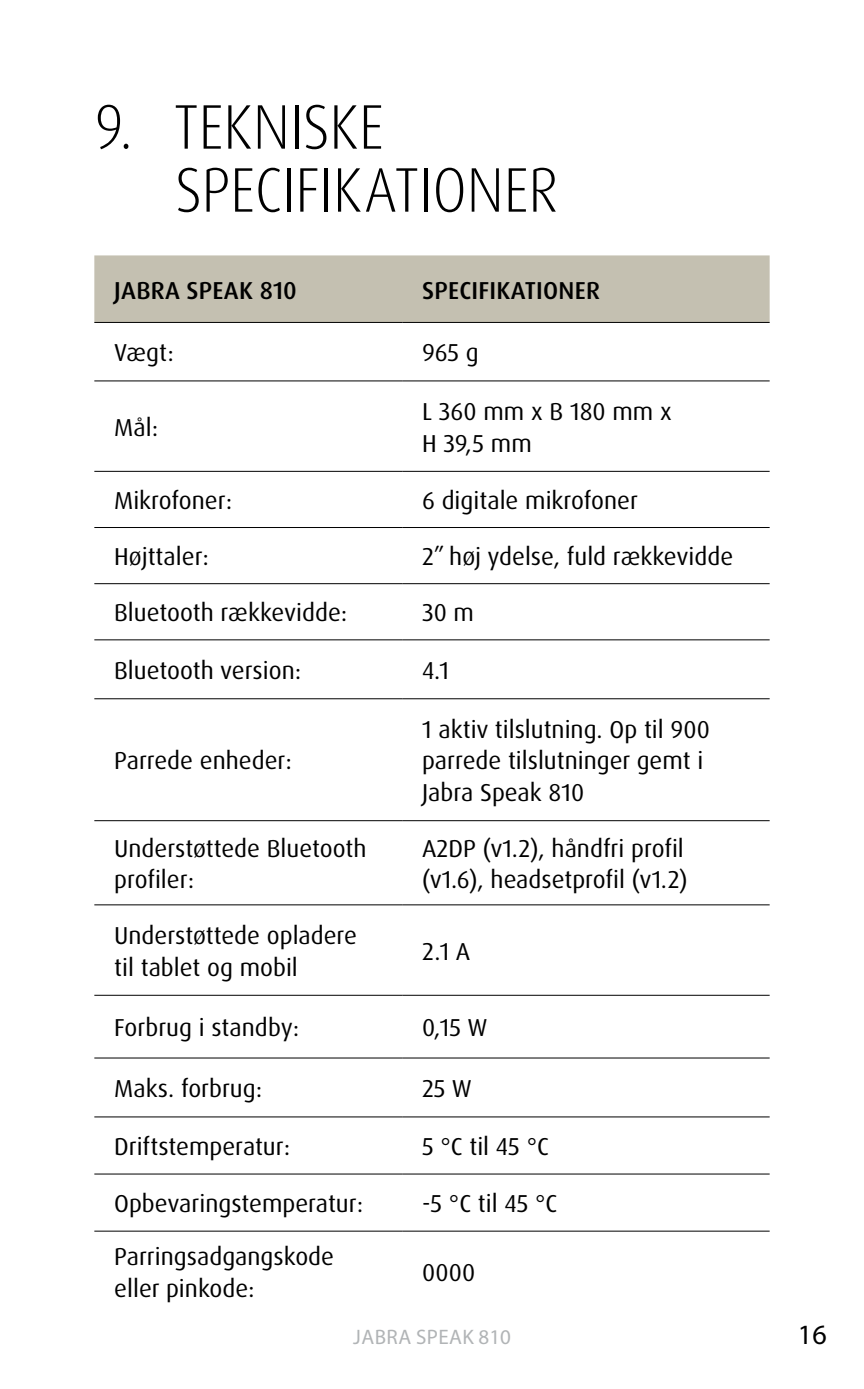
<style>
.page{position:relative;width:864px;height:1389px;background:#fff}
.page>*{position:absolute;margin:0;border:0;box-sizing:border-box;transform-origin:0 0}
.t1{font:300 63px/63px "Dax Pro";letter-spacing:.005em;color:#000;scale:.9 1}
.t2{font:28px "Myriad Pro";color:#000}
.t3{font:24.5px/31.5px "Dax Pro";color:#000}
.t4{font:500 24.5px "Dax Pro";letter-spacing:.01em;color:#000}
.t5{font:21px "Myriad Pro";letter-spacing:.02em;color:#b1b4b6}
</style>
<div class="page">
<div style="left:94px;top:255px;width:675px;height:67px;background:#c4c0b1"></div>
<svg style="left:94px;top:470px;width:675px;height:761px"></svg>
<hr style="left:94px;top:904px;width:308px;height:1px;background:#000">
<hr style="left:402px;top:904px;width:367px;height:1px;background:#000">
<hr style="left:94px;top:995px;width:308px;height:1px;background:#000">
<hr style="left:402px;top:995px;width:367px;height:1px;background:#000">
<hr style="left:94px;top:1057px;width:308px;height:2px;background:#000">
<hr style="left:402px;top:1057px;width:367px;height:2px;background:#000">
<hr style="left:94px;top:1116px;width:308px;height:2px;background:#000">
<hr style="left:402px;top:1116px;width:367px;height:2px;background:#000">
<hr style="left:94px;top:820px;width:308px;height:1px;background:#000">
<hr style="left:402px;top:820px;width:367px;height:1px;background:#000">
<hr style="left:94px;top:698px;width:308px;height:1px;background:#000">
<hr style="left:402px;top:698px;width:367px;height:1px;background:#000">
<hr style="left:94px;top:639px;width:308px;height:1px;background:#000">
<hr style="left:402px;top:639px;width:367px;height:1px;background:#000">
<hr style="left:94px;top:583px;width:308px;height:1px;background:#000">
<hr style="left:402px;top:583px;width:367px;height:1px;background:#000">
<hr style="left:94px;top:527px;width:308px;height:1px;background:#000">
<hr style="left:402px;top:527px;width:367px;height:1px;background:#000">
<hr style="left:94px;top:471px;width:308px;height:1px;background:#000">
<hr style="left:402px;top:471px;width:367px;height:1px;background:#000">
<hr style="left:94px;top:380px;width:308px;height:2px;background:#000">
<hr style="left:402px;top:380px;width:367px;height:2px;background:#000">
<hr style="left:94px;top:322px;width:308px;height:1px;background:#000">
<hr style="left:402px;top:322px;width:367px;height:1px;background:#000">
<hr style="left:94px;top:1231px;width:308px;height:1px;background:#000">
<hr style="left:402px;top:1231px;width:367px;height:1px;background:#000">
<hr style="left:94px;top:1173px;width:308px;height:2px;background:#000">
<hr style="left:402px;top:1173px;width:367px;height:2px;background:#000">
<h1 class="t1" style="left:175px;top:95px;width:427px;text-indent:-81px">9. TEKNISKE<br>SPECIFIKATIONER</h1>
<p class="t4" style="left:114px;top:274px;width:184px">JABRA SPEAK 810</p>
<p class="t4" style="left:422px;top:274px;width:179px">SPECIFIKATIONER</p>
<p class="t3" style="left:114px;top:337px;width:61px">Vægt:</p>
<p class="t3" style="left:422px;top:337px;width:58px">965 g</p>
<p class="t3" style="left:114px;top:412px;width:45px">Mål:</p>
<p class="t3" style="left:422px;top:396px;width:251px">L 360 mm x B 180 mm x<br>H 39,5 mm</p>
<p class="t3" style="left:114px;top:485px;width:119px">Mikrofoner:</p>
<p class="t3" style="left:422px;top:485px;width:217px">6 digitale mikrofoner</p>
<p class="t3" style="left:114px;top:541px;width:96px">Højttaler:</p>
<p class="t3" style="left:422px;top:541px;width:312px">2” høj ydelse, fuld rækkevidde</p>
<p class="t3" style="left:114px;top:597px;width:234px">Bluetooth rækkevidde:</p>
<p class="t3" style="left:422px;top:597px;width:53px">30 m</p>
<p class="t3" style="left:114px;top:655px;width:188px">Bluetooth version:</p>
<p class="t3" style="left:422px;top:655px;width:29px">4.1</p>
<p class="t3" style="left:114px;top:745px;width:179px">Parrede enheder:</p>
<p class="t3" style="left:422px;top:714px;width:289px">1 aktiv tilslutning. Op til 900 parrede tilslutninger gemt i<br>Jabra Speak 810</p>
<p class="t3" style="left:114px;top:833px;width:254px">Understøttede Bluetooth profiler:</p>
<p class="t3" style="left:422px;top:833px;width:267px">A2DP (v1.2), håndfri profil (v1.6), headsetprofil (v1.2)</p>
<p class="t3" style="left:114px;top:920px;width:244px">Understøttede opladere til tablet og mobil</p>
<p class="t3" style="left:422px;top:936px;width:50px">2.1 A</p>
<p class="t3" style="left:114px;top:1012px;width:186px">Forbrug i standby:</p>
<p class="t3" style="left:422px;top:1012px;width:67px">0,15 W</p>
<p class="t3" style="left:114px;top:1073px;width:149px">Maks. forbrug:</p>
<p class="t3" style="left:422px;top:1073px;width:51px">25 W</p>
<p class="t3" style="left:114px;top:1131px;width:177px">Driftstemperatur:</p>
<p class="t3" style="left:422px;top:1131px;width:128px">5 °C til 45 °C</p>
<p class="t3" style="left:114px;top:1188px;width:250px">Opbevaringstemperatur:</p>
<p class="t3" style="left:422px;top:1188px;width:137px">-5 °C til 45 °C</p>
<p class="t3" style="left:114px;top:1241px;width:221px">Parringsadgangskode eller pinkode:</p>
<p class="t3" style="left:422px;top:1257px;width:55px">0000</p>
<p class="t5" style="left:353px;top:1324px;width:159px">JABRA SPEAK 810</p>
<p class="t2" style="left:797px;top:1317px;width:30px">16</p>
</div>
